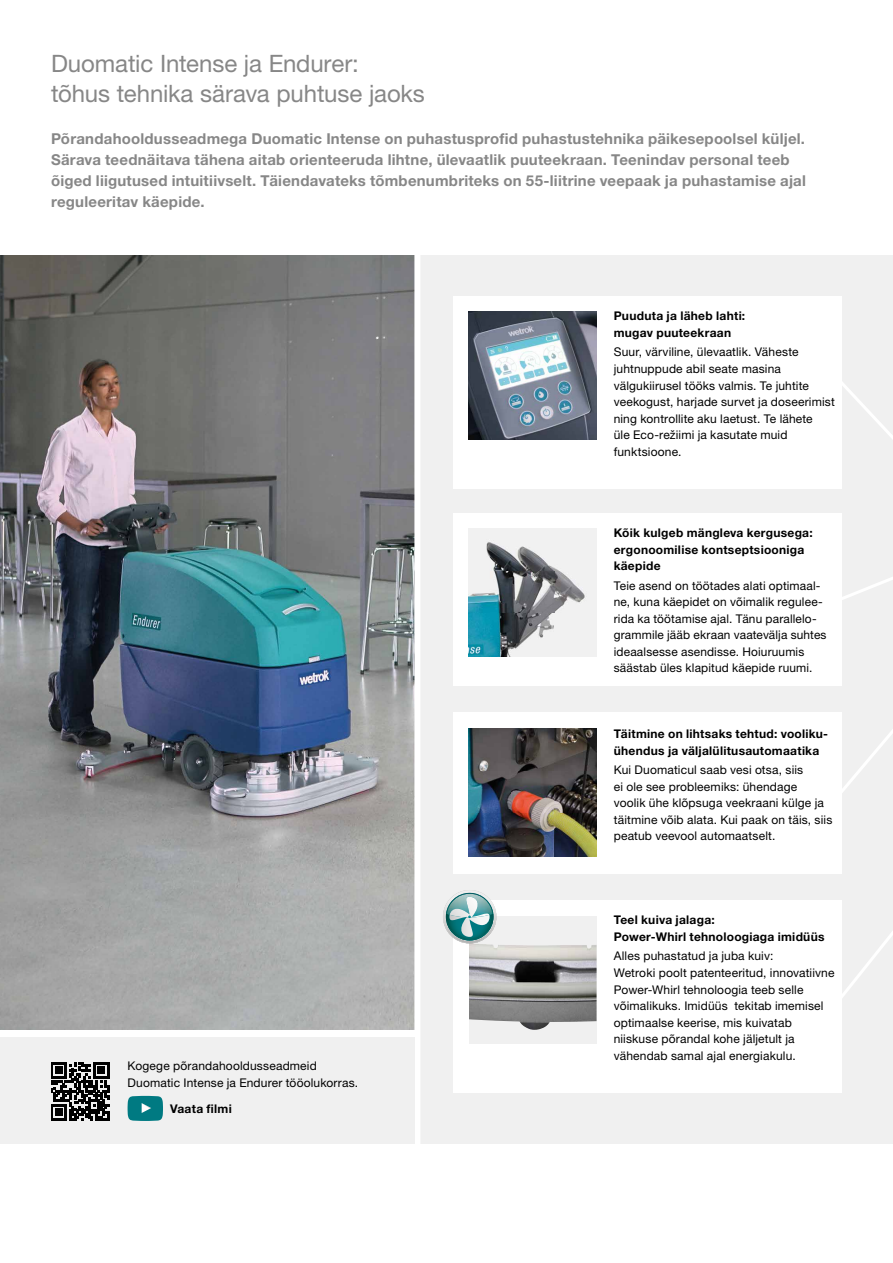
<style>
.page{position:relative;width:893px;height:1263px;background:#fff}
.page>*{position:absolute;margin:0;border:0;box-sizing:border-box;transform-origin:0 0}
.t1{font:24px/30px "Helvetica Neue LT Pro";letter-spacing:-.005em;color:#878787}
.t2{font:700 15px/21px "Helvetica Neue LT Pro";letter-spacing:.015em;color:#878787}
.t3{font:12px/16.5px "Helvetica Neue LT Pro";letter-spacing:.015em;color:#000}
.t4{font:700 12px/16.5px "Helvetica Neue LT Pro";letter-spacing:.02em;color:#000}
</style>
<div class="page">
<div style="left:420px;top:255px;width:473px;height:889px;background:#f0f0f0"></div>
<img style="left:0;top:255px;width:414px;height:775px">
<svg style="left:834px;top:873px;width:59px;height:125px"></svg>
<div style="left:454px;top:712px;width:388px;height:161px;background:#fff"></div>
<img style="left:469px;top:729px;width:128px;height:127px">
<svg style="left:842px;top:577px;width:51px;height:23px"></svg>
<svg style="left:842px;top:729px;width:51px;height:64px"></svg>
<svg style="left:842px;top:382px;width:51px;height:57px"></svg>
<div style="left:454px;top:297px;width:388px;height:192px;background:#fff"></div>
<img style="left:469px;top:312px;width:128px;height:127px">
<div style="left:454px;top:513px;width:388px;height:173px;background:#fff"></div>
<img style="left:469px;top:529px;width:128px;height:127px">
<div style="left:454px;top:900px;width:388px;height:193px;background:#fff"></div>
<div style="left:469px;top:916px;width:128px;height:127px;background:#f0f0f0"></div>
<img style="left:469px;top:943px;width:85px;height:87px">
<img style="left:554px;top:945px;width:43px;height:77px">
<svg style="left:443px;top:890px;width:53px;height:53px"></svg>
<img style="left:446px;top:893px;width:47px;height:21px">
<div style="left:0;top:1037px;width:414px;height:107px;background:#f0f0f0"></div>
<svg style="left:51px;top:1062px;width:58px;height:58px"></svg>
<svg style="left:128px;top:1096px;width:35px;height:25px"></svg>
<h1 class="t1" style="left:51px;top:48px;width:375px">Duomatic Intense ja Endurer:<br>tõhus tehnika särava puhtuse jaoks</h1>
<p class="t2" style="left:51px;top:128px;width:756px">Põrandahooldusseadmega Duomatic Intense on puhastusprofid puhastustehnika päikesepoolsel küljel.<br>Särava teednäitava tähena aitab orienteeruda lihtne, ülevaatlik puuteekraan. Teenindav personal teeb õiged liigutused intuitiivselt. Täiendavateks tõmbenumbriteks on 55-liitrine veepaak ja puhastamise ajal reguleeritav käepide.</p>
<p class="t4" style="left:614px;top:308px;width:133px">Puuduta ja läheb lahti: mugav puuteekraan</p>
<p class="t3" style="left:614px;top:344px;width:223px">Suur, värviline, ülevaatlik. Väheste juhtnuppude abil seate masina välgukiirusel tööks valmis. Te juhtite veekogust, harjade survet ja doseerimist ning kontrollite aku laetust. Te lähete<br>üle Eco-režiimi ja kasutate muid funktsioone.</p>
<p class="t4" style="left:614px;top:525px;width:200px">Kõik kulgeb mängleva kergusega: ergonoomilise kontseptsiooniga käepide</p>
<p class="t3" style="left:614px;top:577px;width:214px">Teie asend on töötades alati optimaal&shy;ne, kuna käepidet on võimalik regulee&shy;rida ka töötamise ajal. Tänu parallelo&shy;grammile jääb ekraan vaatevälja suhtes ideaalsesse asendisse. Hoiuruumis säästab üles klapitud käepide ruumi.</p>
<p class="t3" style="left:128px;top:1057px;width:232px">Kogege põrandahooldusseadmeid<br>Duomatic Intense ja Endurer tööolukorras.</p>
<p class="t4" style="left:170px;top:1100px;width:63px">Vaata filmi</p>
<p class="t4" style="left:614px;top:726px;width:216px">Täitmine on lihtsaks tehtud: vooliku&shy;ühendus ja väljalülitusautomaatika</p>
<p class="t3" style="left:614px;top:762px;width:220px">Kui Duomaticul saab vesi otsa, siis<br>ei ole see probleemiks: ühendage<br>voolik ühe klõpsuga veekraani külge ja täitmine võib alata. Kui paak on täis, siis peatub veevool automaatselt.</p>
<p class="t4" style="left:614px;top:912px;width:212px">Teel kuiva jalaga:<br>Power-Whirl tehnoloogiaga imidüüs</p>
<p class="t3" style="left:614px;top:948px;width:222px">Alles puhastatud ja juba kuiv:<br>Wetroki poolt patenteeritud, innovatiivne Power-Whirl tehnoloogia teeb selle võimalikuks. Imidüüs tekitab imemisel optimaalse keerise, mis kuivatab niiskuse põrandal kohe jäljetult ja vähendab samal ajal energiakulu.</p>
</div>
